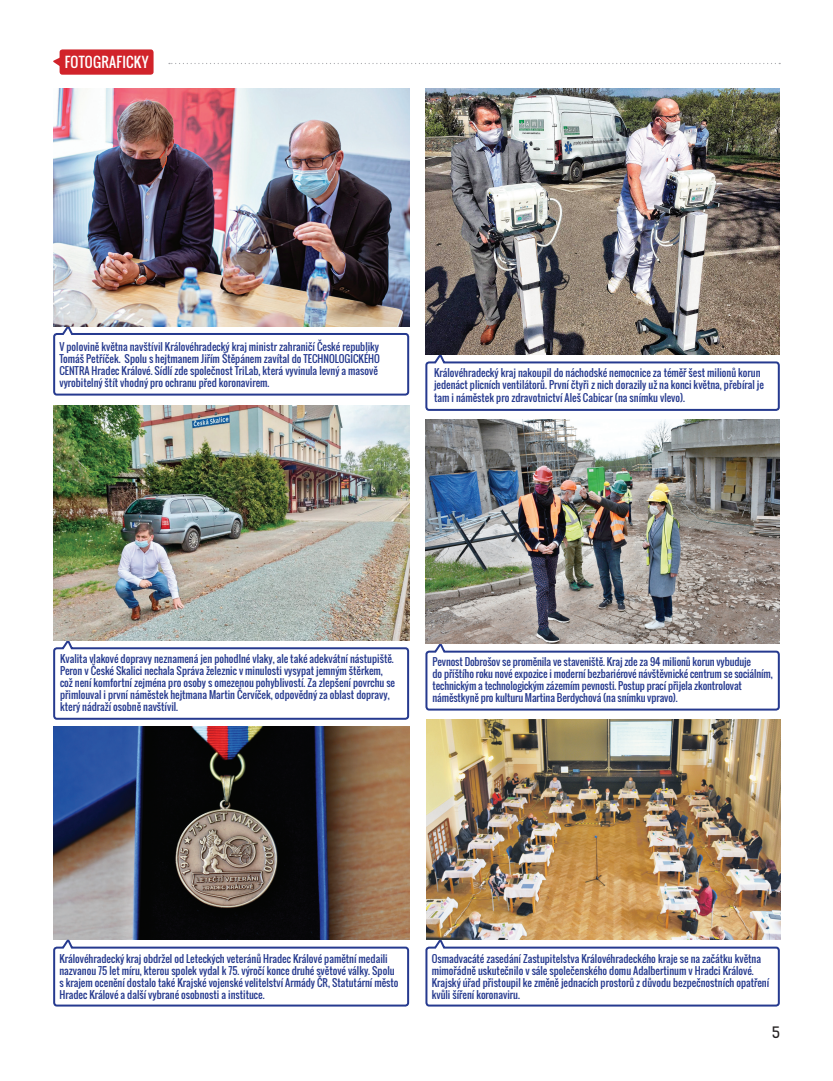
<style>
.page{position:relative;width:833px;height:1081px;background:#fff}
.page>*{position:absolute;margin:0;border:0;box-sizing:border-box;transform-origin:0 0}
.t1{font:15px "Kelson Sans";color:#231f20}
.t2{font:13.75px "Oswald";color:#fff}
.t3{font:10px/12px "Oswald";color:#263a8f}
</style>
<div class="page">
<svg style="left:169px;top:63px;width:611px;height:1px"></svg>
<svg style="left:53px;top:639px;width:357px;height:81px"></svg>
<svg style="left:425px;top:644px;width:355px;height:67px"></svg>
<svg style="left:53px;top:325px;width:357px;height:71px"></svg>
<svg style="left:53px;top:56px;width:7px;height:13px"></svg>
<div style="left:60px;top:49px;width:93px;height:26px;background:#d1232a;border-radius:3px"></div>
<svg style="left:425px;top:354px;width:355px;height:57px"></svg>
<svg style="left:425px;top:938px;width:356px;height:69px"></svg>
<img style="left:53px;top:89px;width:356px;height:237px">
<img style="left:425px;top:89px;width:355px;height:265px">
<img style="left:53px;top:406px;width:356px;height:234px">
<img style="left:425px;top:419px;width:355px;height:225px">
<img style="left:53px;top:726px;width:356px;height:212px">
<svg style="left:53px;top:938px;width:357px;height:69px"></svg>
<img style="left:426px;top:720px;width:354px;height:219px">
<h2 class="t2" style="left:65px;top:52px;width:14px">Fotografick</h2>
<h2 class="t2" style="left:142px;top:52px;width:8px">y</h2>
<p class="t3" style="left:59px;top:340px;width:322px">V polovině května navštívil Královéhradecký kraj ministr zahraničí České republiky Tomáš Petříček. Spolu s hejtmanem Jiřím Štěpánem zavítal do TECHNOLOGICKÉHO CENTRA Hradec Králové. Sídlí zde společnost TriLab, která vyvinula levný a masově vyrobitelný štít vhodný pro ochranu před koronavirem.</p>
<p class="t3" style="left:434px;top:367px;width:331px">Královéhradecký kraj nakoupil do náchodské nemocnice za téměř šest milionů korun jedenáct plicních ventilátorů. První čtyři z nich dorazily už na konci května, přebíral je tam i náměstek pro zdravotnictví Aleš Cabicar (na snímku vlevo).</p>
<p class="t3" style="left:60px;top:653px;width:336px">Kvalita vlakové dopravy neznamená jen pohodlné vlaky, ale také adekvátní nástupiště.<br>Peron v České Skalici nechala Správa železnic v minulosti vysypat jemným štěrkem, což není komfortní zejména pro osoby s omezenou pohyblivostí. Za zlepšení povrchu se přimlouval i první náměstek hejtmana Martin Červíček, odpovědný za oblast dopravy, který nádraží osobně navštívil.</p>
<p class="t3" style="left:432px;top:656px;width:342px">Pevnost Dobrošov se proměnila ve staveniště. Kraj zde za 94 milionů korun vybuduje<br>do příštího roku nové expozice i moderní bezbariérové návštěvnické centrum se sociálním, technickým a technologickým zázemím pevnosti. Postup prací přijela zkontrolovat náměstkyně pro kulturu Martina Berdychová (na snímku vpravo).</p>
<p class="t3" style="left:59px;top:953px;width:340px">Královéhradecký kraj obdržel od Leteckých veteránů Hradec Králové pamětní medaili nazvanou 75 let míru, kterou spolek vydal k 75. výročí konce druhé světové války. Spolu s krajem ocenění dostalo také Krajské vojenské velitelství Armády ČR, Statutární město Hradec Králové a další vybrané osobnosti a instituce.</p>
<p class="t3" style="left:432px;top:953px;width:339px">Osmadvacáté zasedání Zastupitelstva Královéhradeckého kraje se na začátku května mimořádně uskutečnilo v sále společenského domu Adalbertinum v Hradci Králové.<br>Krajský úřad přistoupil ke změně jednacích prostorů z důvodu bezpečnostních opatření kvůli šíření koronaviru.</p>
<h1 class="t1" style="left:772px;top:1023px;width:9px">5</h1>
</div>
